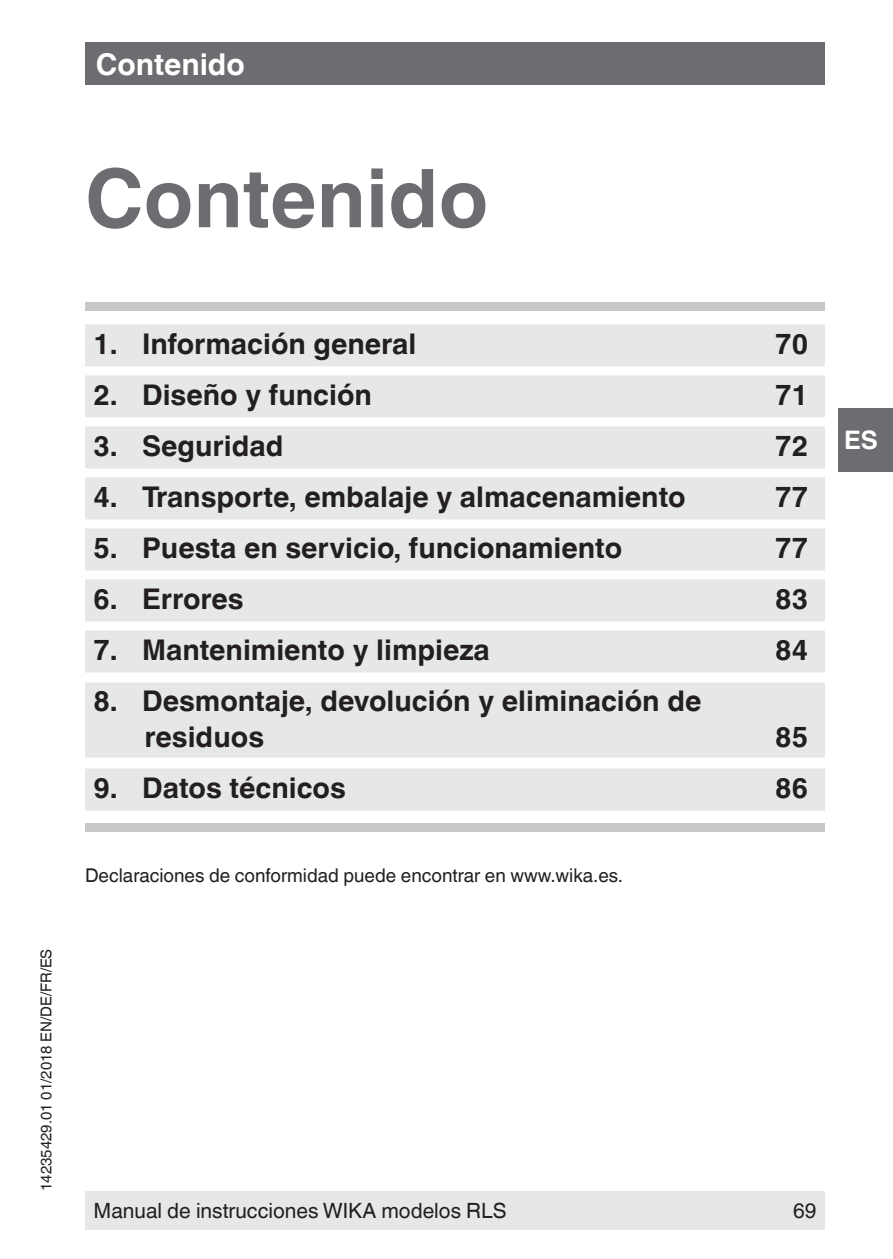
<style>
.page{position:relative;width:893px;height:1259px;background:#fff}
.page>*{position:absolute;margin:0;border:0;box-sizing:border-box;transform-origin:0 0}
.t1{font:700 81px "Helvetica World";color:#6c6d70}
.t2{font:700 30px "Helvetica World";color:#fff}
.t3{font:700 28.5px/36px "Helvetica World";color:#231f20}
.t4{font:700 25.5px "Helvetica World";color:#fff}
.t5{font:21px "Helvetica World";color:#231f20}
.t6{font:18.9px "Helvetica World";color:#231f20}
.t7{font:15px "Helvetica World";color:#231f20}
</style>
<div class="page">
<div style="left:85px;top:1191px;width:740px;height:38px;background:#e6e7e9"></div>
<div style="left:838px;top:408px;width:55px;height:64px;background:#6c6d70"></div>
<div style="left:85px;top:43px;width:740px;height:42px;background:#6c6d70"></div>
<div style="left:85px;top:324px;width:740px;height:42px;background:#e6e7e9"></div>
<div style="left:85px;top:375px;width:740px;height:42px;background:#e6e7e9"></div>
<div style="left:85px;top:426px;width:740px;height:42px;background:#e6e7e9"></div>
<div style="left:85px;top:477px;width:740px;height:42px;background:#e6e7e9"></div>
<div style="left:85px;top:528px;width:740px;height:42px;background:#e6e7e9"></div>
<div style="left:85px;top:579px;width:740px;height:42px;background:#e6e7e9"></div>
<div style="left:85px;top:630px;width:740px;height:42px;background:#e6e7e9"></div>
<div style="left:85px;top:682px;width:740px;height:75px;background:#e6e7e9"></div>
<div style="left:85px;top:768px;width:740px;height:42px;background:#e6e7e9"></div>
<div style="left:85px;top:303px;width:740px;height:8px;background:#c7c8ca"></div>
<div style="left:85px;top:823px;width:740px;height:9px;background:#c7c8ca"></div>
<p class="t2" style="left:96px;top:47px;width:151px">Contenido</p>
<h1 class="t1" style="left:85px;top:152px;width:405px">Contenido</h1>
<p class="t7" style="left:38px;top:1191px;width:244px;rotate:-90deg">14235429.01 01/2018 EN/DE/FR/ES</p>
<p class="t3" style="left:94px;top:326px;width:324px">1. Información general</p>
<p class="t3" style="left:775px;top:326px;width:34px">70</p>
<p class="t3" style="left:94px;top:377px;width:280px">2. Diseño y función</p>
<p class="t3" style="left:775px;top:377px;width:34px">71</p>
<p class="t3" style="left:94px;top:428px;width:191px">3. Seguridad</p>
<p class="t3" style="left:775px;top:428px;width:34px">72</p>
<p class="t3" style="left:94px;top:479px;width:594px">4. Transporte, embalaje y almacenamiento</p>
<p class="t3" style="left:775px;top:479px;width:34px">77</p>
<p class="t3" style="left:94px;top:530px;width:530px">5. Puesta en servicio, funcionamiento</p>
<p class="t3" style="left:775px;top:530px;width:34px">77</p>
<p class="t3" style="left:94px;top:581px;width:152px">6. Errores</p>
<p class="t3" style="left:775px;top:581px;width:34px">83</p>
<p class="t3" style="left:94px;top:632px;width:398px">7. Mantenimiento y limpieza</p>
<p class="t3" style="left:775px;top:632px;width:34px">84</p>
<p class="t3" style="left:145px;top:683px;width:558px;text-indent:-51px">8. Desmontaje, devolución y eliminación de residuos</p>
<p class="t3" style="left:775px;top:719px;width:34px">85</p>
<p class="t3" style="left:94px;top:770px;width:254px">9. Datos técnicos</p>
<p class="t3" style="left:775px;top:770px;width:34px">86</p>
<p class="t6" style="left:85px;top:864px;width:540px">Declaraciones de conformidad puede encontrar en www.wika.es.</p>
<p class="t4" style="left:844px;top:426px;width:35px">ES</p>
<p class="t5" style="left:94px;top:1198px;width:415px">Manual de instrucciones WIKA modelos RLS</p>
<p class="t5" style="left:793px;top:1198px;width:25px">69</p>
</div>
